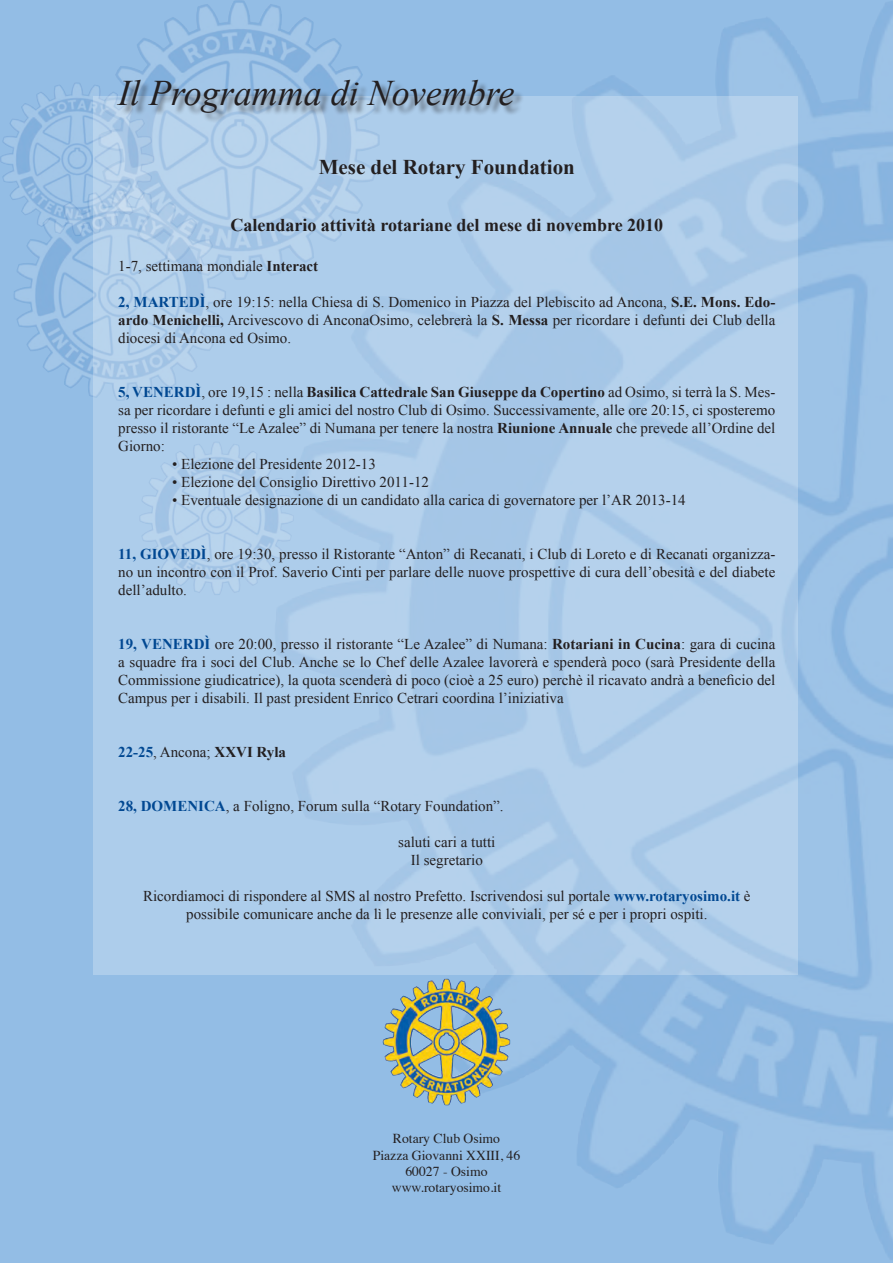
<style>
.page{position:relative;width:893px;height:1263px;background:#fff}
.page>*{position:absolute;margin:0;border:0;box-sizing:border-box;transform-origin:0 0}
.t1{font:italic 36px "Times New Roman";color:#231f20}
.t2{font:700 21px "Times New Roman";color:#231f20}
.t3{font:700 18px "Times New Roman";color:#231f20}
.t4{font:15px/18px "Times New Roman";color:#231f20;text-align:justify}
.t5{font:13.65px "Times";color:#231f20}
.s1{font-weight:700}
.s2{font-weight:700;color:#014892}
</style>
<div class="page">
<div style="left:0;top:0;width:893px;height:1262px;background:#93bde5"></div>
<img style="left:351px;top:9px;width:533px;height:355px">
<img style="left:115px;top:0;width:124px;height:79px">
<img style="left:10px;top:85px;width:64px;height:41px">
<img style="left:26px;top:190px;width:68px;height:59px">
<img style="left:400px;top:980px;width:44px;height:31px">
<div style="left:94px;top:96px;width:704px;height:879px;background:#adcdeb"></div>
<div style="left:119px;top:81px;width:405px;height:42px;background:#231f20;opacity:.53"></div>
<p class="t1" style="left:118px;top:68px;width:398px">Il Programma di Novembre</p>
<p class="t2" style="left:319px;top:152px;width:258px">Mese del Rotary Foundation</p>
<p class="t3" style="left:230px;top:213px;width:434px">Calendario attività rotariane del mese di novembre 2010</p>
<p class="t4" style="left:118px;top:257px;width:201px">1-7, settimana mondiale <span class="s1">Interact</span></p>
<p class="t4" style="left:118px;top:293px;width:659px"><span class="s2">2, MARTEDÌ</span>, ore 19:15: nella Chiesa di S. Domenico in Piazza del Plebiscito ad Ancona, <span class="s1">S.E. Mons. Edo&shy;ardo Menichelli,</span> Arcivescovo di AnconaOsimo, celebrerà la <span class="s1">S. Messa</span> per ricordare i defunti dei Club della diocesi di Ancona ed Osimo.</p>
<p class="t4" style="left:118px;top:383px;width:659px"><span class="s2">5, VENERDÌ</span>, ore 19,15 : nella <span class="s1">Basilica Cattedrale San Giuseppe da Copertino</span> ad Osimo, si terrà la S. Mes&shy;sa per ricordare i defunti e gli amici del nostro Club di Osimo. Successivamente, alle ore 20:15, ci sposteremo presso il ristorante “Le Azalee” di Numana per tenere la nostra <span class="s1">Riunione Annuale</span> che prevede all’Ordine del Giorno:</p>
<p class="t4" style="left:172px;top:455px;width:205px">• Elezione del Presidente 2012-13</p>
<p class="t4" style="left:172px;top:473px;width:258px">• Elezione del Consiglio Direttivo 2011-12</p>
<p class="t4" style="left:172px;top:491px;width:515px">• Eventuale designazione di un candidato alla carica di governatore per l’AR 2013-14</p>
<p class="t4" style="left:118px;top:545px;width:659px"><span class="s2">11, GIOVEDÌ</span>, ore 19:30, presso il Ristorante “Anton” di Recanati, i Club di Loreto e di Recanati organizza&shy;no un incontro con il Prof. Saverio Cinti per parlare delle nuove prospettive di cura dell’obesità e del diabete dell’adulto.</p>
<p class="t4" style="left:118px;top:635px;width:659px"><span class="s2">19, VENERDÌ</span> ore 20:00, presso il ristorante “Le Azalee” di Numana: <span class="s1">Rotariani in Cucina</span>: gara di cucina a squadre fra i soci del Club. Anche se lo Chef delle Azalee lavorerà e spenderà poco (sarà Presidente della Commissione giudicatrice), la quota scenderà di poco (cioè a 25 euro) perchè il ricavato andrà a beneficio del Campus per i disabili. Il past president Enrico Cetrari coordina l’iniziativa</p>
<p class="t4" style="left:118px;top:743px;width:169px"><span class="s2">22-25</span>, Ancona; <span class="s1">XXVI Ryla</span></p>
<p class="t4" style="left:118px;top:797px;width:387px"><span class="s2">28, DOMENICA</span>, a Foligno, Forum sulla “Rotary Foundation”.</p>
<p class="t4" style="left:398px;top:833px;width:99px">saluti cari a tutti</p>
<p class="t4" style="left:411px;top:851px;width:74px">Il segretario</p>
<p class="t4" style="left:143px;top:887px;width:609px">Ricordiamoci di rispondere al SMS al nostro Prefetto. Iscrivendosi sul portale <span class="s2">www.rotaryosimo.it</span> è</p>
<p class="t4" style="left:186px;top:905px;width:523px">possibile comunicare anche da lì le presenze alle conviviali, per sé e per i propri ospiti.</p>
<p class="t5" style="left:393px;top:1126px;width:109px">Rotary Club Osimo</p>
<p class="t5" style="left:373px;top:1142px;width:149px">Piazza Giovanni XXIII, 46</p>
<p class="t5" style="left:405px;top:1159px;width:84px">60027 - Osimo</p>
<p class="t5" style="left:392px;top:1175px;width:111px">www.rotaryosimo.it</p>
</div>
